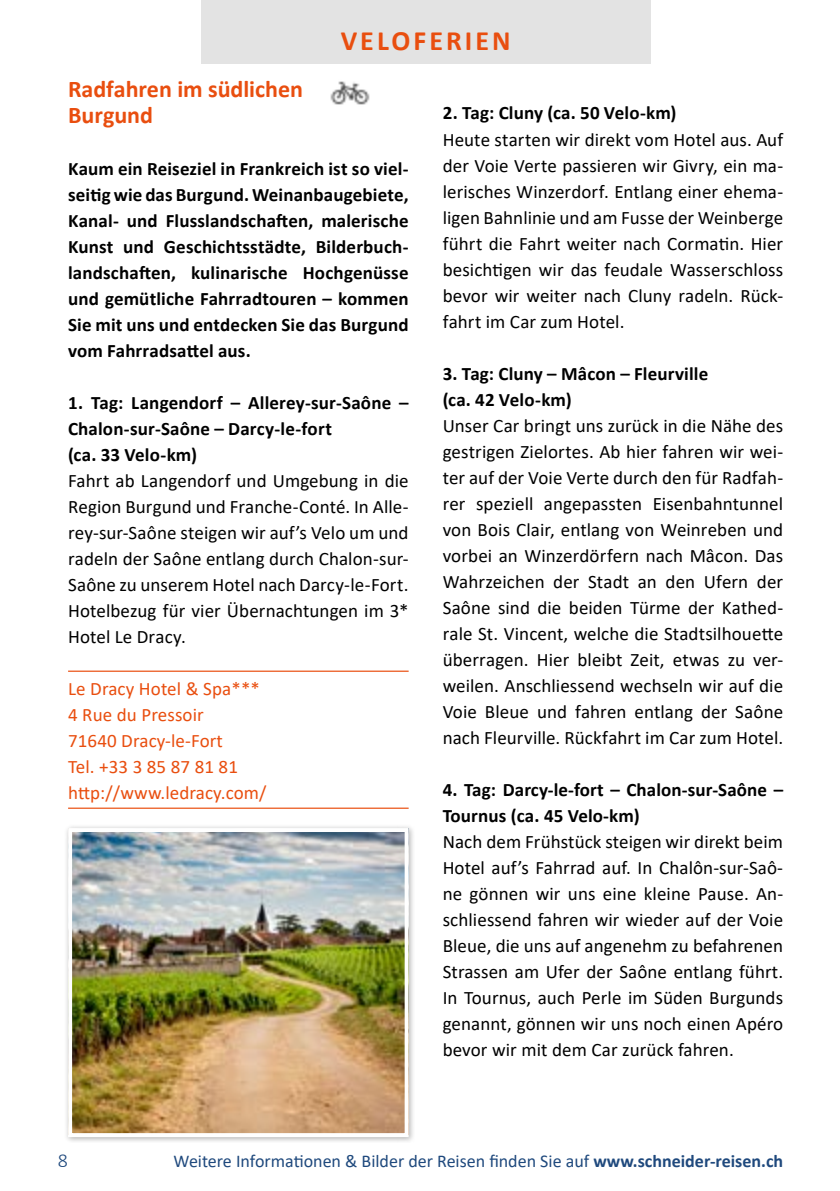
<style>
.page{position:relative;width:840px;height:1191px;background:#fff}
.page>*{position:absolute;margin:0;border:0;box-sizing:border-box;transform-origin:0 0}
.t1{font:700 28px "Calibri";letter-spacing:.11em;color:#e94e0f}
.t2{font:700 24px/26px "Calibri";letter-spacing:-.005em;color:#e94e0f}
.t3{font:300 20px "Calibri";color:#1f497d}
.t4{font:19px/26px "Calibri";letter-spacing:.005em;color:#000;text-align:justify}
.t5{font:700 19px/26px "Calibri";letter-spacing:.005em;color:#000}
.t6{font:19px/26px "Calibri";letter-spacing:.005em;color:#e94e0f}
.t7{font:18px "Calibri";color:#1f497d}
.s1{font-weight:700}
</style>
<div class="page">
<div style="left:201px;top:0;width:449px;height:63px;background:#e3e3e3"></div>
<hr style="left:68px;top:670px;width:340px;height:2px;background:#e94e0f">
<hr style="left:68px;top:807px;width:340px;height:2px;background:#e94e0f">
<div style="left:64px;top:824px;width:350px;height:318px;background:#000;opacity:.3"></div>
<img style="left:73px;top:833px;width:330px;height:299px">
<div style="left:68px;top:828px;width:340px;height:309px;border:4px solid #fff"></div>
<img style="left:330px;top:81px;width:40px;height:24px">
<h1 class="t1" style="left:340px;top:21px;width:171px">VELOFERIEN</h1>
<p class="t2" style="left:68px;top:76px;width:236px">Radfahren im südlichen<br>Burgund</p>
<p class="t5" style="left:68px;top:156px;width:342px;text-align:justify">Kaum ein Reiseziel in Frankreich ist so viel&shy;seitig wie das Burgund. Weinanbaugebiete, Kanal- und Flusslandschaften, malerische Kunst und Geschichtsstädte, Bilderbuch&shy;landschaften, kulinarische Hochgenüsse und gemütliche Fahrradtouren – kommen Sie mit uns und entdecken Sie das Burgund vom Fahrradsattel aus.</p>
<p class="t5" style="left:68px;top:390px;width:342px">1. Tag: Langendorf – Allerey-sur-Saône –<br>Chalon-sur-Saône – Darcy-le-fort<br>(ca. 33 Velo-km)</p>
<p class="t4" style="left:68px;top:468px;width:342px">Fahrt ab Langendorf und Umgebung in die Region Burgund und Franche-Conté. In Alle&shy;rey-sur-Saône steigen wir auf’s Velo um und radeln der Saône entlang durch Chalon-sur-Saône zu unserem Hotel nach Darcy-le-Fort.<br>Hotelbezug für vier Übernachtungen im 3* Hotel Le Dracy.</p>
<p class="t6" style="left:68px;top:675px;width:200px">Le Dracy Hotel &amp; Spa***<br>4 Rue du Pressoir<br>71640 Dracy-le-Fort<br>Tel. +33 3 85 87 81 81 http://www.ledracy.com/</p>
<p class="t5" style="left:442px;top:100px;width:235px">2. Tag: Cluny (ca. 50 Velo-km)</p>
<p class="t4" style="left:442px;top:126px;width:342px">Heute starten wir direkt vom Hotel aus. Auf der Voie Verte passieren wir Givry, ein ma&shy;lerisches Winzerdorf. Entlang einer ehema&shy;ligen Bahnlinie und am Fusse der Weinberge führt die Fahrt weiter nach Cormatin. Hier besichtigen wir das feudale Wasserschloss bevor wir weiter nach Cluny radeln. Rück&shy;fahrt im Car zum Hotel.</p>
<p class="t5" style="left:442px;top:360px;width:267px">3. Tag: Cluny – Mâcon – Fleurville (ca. 42 Velo-km)</p>
<p class="t4" style="left:442px;top:412px;width:342px">Unser Car bringt uns zurück in die Nähe des gestrigen Zielortes. Ab hier fahren wir wei&shy;ter auf der Voie Verte durch den für Radfah&shy;rer speziell angepassten Eisenbahntunnel von Bois Clair, entlang von Weinreben und vorbei an Winzerdörfern nach Mâcon. Das Wahrzeichen der Stadt an den Ufern der Saône sind die beiden Türme der Kathed&shy;rale St. Vincent, welche die Stadtsilhouette überragen. Hier bleibt Zeit, etwas zu ver&shy;weilen. Anschliessend wechseln wir auf die Voie Bleue und fahren entlang der Saône nach Fleurville. Rückfahrt im Car zum Hotel.</p>
<p class="t5" style="left:442px;top:776px;width:342px">4. Tag: Darcy-le-fort – Chalon-sur-Saône –<br>Tournus (ca. 45 Velo-km)</p>
<p class="t4" style="left:442px;top:827px;width:342px">Nach dem Frühstück steigen wir direkt beim Hotel auf’s Fahrrad auf. In Chalôn-sur-Saô&shy;ne gönnen wir uns eine kleine Pause. An&shy;schliessend fahren wir wieder auf der Voie Bleue, die uns auf angenehm zu befahrenen Strassen am Ufer der Saône entlang führt.<br>In Tournus, auch Perle im Süden Burgunds genannt, gönnen wir uns noch einen Apéro bevor wir mit dem Car zurück fahren.</p>
<p class="t3" style="left:58px;top:1147px;width:12px">8</p>
<p class="t7" style="left:173px;top:1148px;width:610px">Weitere Informationen &amp; Bilder der Reisen finden Sie auf <span class="s1">www.schneider-reisen.ch</span></p>
</div>
